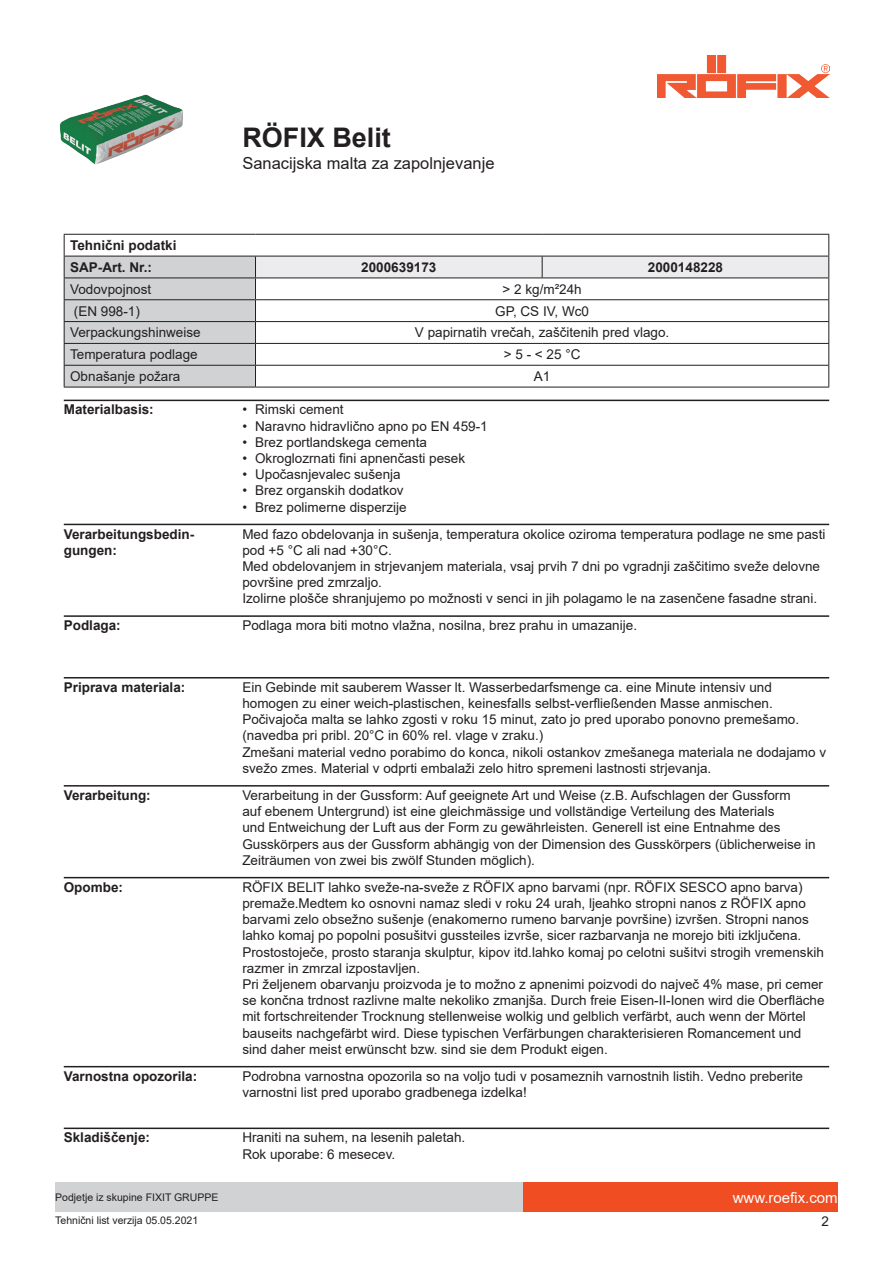
<style>
.page{position:relative;width:893px;height:1263px;background:#fff}
.page>*{position:absolute;margin:0;border:0;box-sizing:border-box;transform-origin:0 0}
.t1{font:700 27px "Arial";color:#231f20}
.t2{font:16.5px "Arial";color:#231f20}
.t3{font:15px "Arial";color:#fff}
.t4{font:13.5px/16.2px "Arial";color:#231f20}
.t5{font:700 13.5px/21.9px "Arial";color:#231f20}
.t6{font:10.5px "Arial";color:#231f20}
</style>
<div class="page">
<img style="left:60px;top:95px;width:123px;height:70px">
<img style="left:657px;top:55px;width:172px;height:43px">
<div style="left:523px;top:1182px;width:315px;height:30px;background:#f04d22"></div>
<div style="left:55px;top:1182px;width:468px;height:30px;background:#d1d2d4"></div>
<hr style="left:64px;top:234px;width:191px;height:1px;background:#231f20">
<hr style="left:255px;top:234px;width:287px;height:1px;background:#231f20">
<hr style="left:542px;top:234px;width:287px;height:1px;background:#231f20">
<svg style="left:64px;top:235px;width:765px;height:152px"></svg>
<hr style="left:64px;top:387px;width:191px;height:1px;background:#231f20">
<hr style="left:255px;top:387px;width:287px;height:1px;background:#231f20">
<hr style="left:542px;top:387px;width:287px;height:1px;background:#231f20">
<hr style="left:64px;top:400px;width:765px;height:1px;background:#231f20">
<hr style="left:64px;top:524px;width:765px;height:1px;background:#231f20">
<hr style="left:64px;top:615px;width:765px;height:2px;background:#231f20">
<hr style="left:64px;top:677px;width:765px;height:1px;background:#231f20">
<hr style="left:64px;top:785px;width:765px;height:1px;background:#231f20">
<hr style="left:64px;top:877px;width:765px;height:1px;background:#231f20">
<hr style="left:64px;top:1066px;width:765px;height:1px;background:#231f20">
<hr style="left:64px;top:1127px;width:765px;height:2px;background:#231f20">
<p class="t5" style="left:70px;top:235px;width:108px">Tehnični podatki<br>SAP-Art. Nr.:</p>
<h1 class="t1" style="left:242px;top:119px;width:150px">RÖFIX Belit</h1>
<p class="t2" style="left:242px;top:152px;width:254px">Sanacijska malta za zapolnjevanje</p>
<p class="t5" style="left:361px;top:256px;width:77px">2000639173</p>
<p class="t5" style="left:648px;top:256px;width:77px">2000148228</p>
<p class="t4" style="left:70px;top:281px;width:83px">Vodovpojnost</p>
<p class="t4" style="left:503px;top:281px;width:81px">&gt; 2 kg/m²24h</p>
<p class="t4" style="left:74px;top:303px;width:68px">(EN 998-1)</p>
<p class="t4" style="left:495px;top:303px;width:95px">GP, CS IV, Wc0</p>
<p class="t4" style="left:70px;top:324px;width:132px">Verpackungshinweise</p>
<p class="t4" style="left:415px;top:324px;width:256px">V papirnatih vrečah, zaščitenih pred vlago.</p>
<p class="t4" style="left:70px;top:346px;width:129px">Temperatura podlage</p>
<p class="t4" style="left:504px;top:346px;width:78px">&gt; 5 - &lt; 25 °C</p>
<p class="t4" style="left:70px;top:368px;width:112px">Obnašanje požara</p>
<p class="t4" style="left:534px;top:368px;width:18px">A1</p>
<p class="t5" style="left:64px;top:399px;width:92px">Materialbasis:</p>
<p class="t4" style="left:242px;top:401px;width:103px">• Rimski cement</p>
<p class="t4" style="left:242px;top:418px;width:247px">• Naravno hidravlično apno po EN 459-1</p>
<p class="t4" style="left:242px;top:434px;width:186px">• Brez portlandskega cementa</p>
<p class="t4" style="left:242px;top:450px;width:224px">• Okroglozrnati fini apnenčasti pesek</p>
<p class="t4" style="left:242px;top:466px;width:160px">• Upočasnjevalec sušenja</p>
<p class="t4" style="left:242px;top:482px;width:163px">• Brez organskih dodatkov</p>
<p class="t4" style="left:242px;top:499px;width:166px">• Brez polimerne disperzije</p>
<p class="t5" style="left:64px;top:526px;width:132px;line-height:16.2px">Verarbeitungsbedin&shy;gungen:</p>
<p class="t4" style="left:242px;top:526px;width:585px">Med fazo obdelovanja in sušenja, temperatura okolice oziroma temperatura podlage ne sme pasti pod +5 °C ali nad +30°C.<br>Med obdelovanjem in strjevanjem materiala, vsaj prvih 7 dni po vgradnji zaščitimo sveže delovne površine pred zmrzaljo.<br>Izolirne plošče shranjujemo po možnosti v senci in jih polagamo le na zasenčene fasadne strani.</p>
<p class="t5" style="left:64px;top:615px;width:59px">Podlaga:</p>
<p class="t4" style="left:242px;top:617px;width:396px">Podlaga mora biti motno vlažna, nosilna, brez prahu in umazanije.</p>
<p class="t5" style="left:64px;top:676px;width:123px">Priprava materiala:</p>
<p class="t4" style="left:242px;top:679px;width:585px">Ein Gebinde mit sauberem Wasser lt. Wasserbedarfsmenge ca. eine Minute intensiv und homogen zu einer weich-plastischen, keinesfalls selbst-verfließenden Masse anmischen.<br>Počivajoča malta se lahko zgosti v roku 15 minut, zato jo pred uporabo ponovno premešamo. (navedba pri pribl. 20°C in 60% rel. vlage v zraku.)<br>Zmešani material vedno porabimo do konca, nikoli ostankov zmešanega materiala ne dodajamo v svežo zmes. Material v odprti embalaži zelo hitro spremeni lastnosti strjevanja.</p>
<p class="t5" style="left:64px;top:784px;width:89px">Verarbeitung:</p>
<p class="t4" style="left:242px;top:787px;width:575px">Verarbeitung in der Gussform: Auf geeignete Art und Weise (z.B. Aufschlagen der Gussform<br>auf ebenem Untergrund) ist eine gleichmässige und vollständige Verteilung des Materials<br>und Entweichung der Luft aus der Form zu gewährleisten. Generell ist eine Entnahme des Gusskörpers aus der Gussform abhängig von der Dimension des Gusskörpers (üblicherweise in Zeiträumen von zwei bis zwölf Stunden möglich).</p>
<p class="t5" style="left:64px;top:876px;width:61px">Opombe:</p>
<p class="t4" style="left:242px;top:879px;width:584px">RÖFIX BELIT lahko sveže-na-sveže z RÖFIX apno barvami (npr. RÖFIX SESCO apno barva) premaže.Medtem ko osnovni namaz sledi v roku 24 urah, ljeahko stropni nanos z RÖFIX apno barvami zelo obsežno sušenje (enakomerno rumeno barvanje površine) izvršen. Stropni nanos lahko komaj po popolni posušitvi gussteiles izvrše, sicer razbarvanja ne morejo biti izključena.<br>Prostostoječe, prosto staranja skulptur, kipov itd.lahko komaj po celotni sušitvi strogih vremenskih razmer in zmrzal izpostavljen.<br>Pri željenem obarvanju proizvoda je to možno z apnenimi poizvodi do največ 4% mase, pri cemer se končna trdnost razlivne malte nekoliko zmanjša. Durch freie Eisen-II-Ionen wird die Oberfläche mit fortschreitender Trocknung stellenweise wolkig und gelblich verfärbt, auch wenn der Mörtel bauseits nachgefärbt wird. Diese typischen Verfärbungen charakterisieren Romancement und sind daher meist erwünscht bzw. sind sie dem Produkt eigen.</p>
<p class="t5" style="left:64px;top:1065px;width:135px">Varnostna opozorila:</p>
<p class="t4" style="left:242px;top:1068px;width:562px">Podrobna varnostna opozorila so na voljo tudi v posameznih varnostnih listih. Vedno preberite varnostni list pred uporabo gradbenega izdelka!</p>
<p class="t5" style="left:64px;top:1127px;width:88px">Skladiščenje:</p>
<p class="t4" style="left:242px;top:1129px;width:224px">Hraniti na suhem, na lesenih paletah.<br>Rok uporabe: 6 mesecev.</p>
<p class="t6" style="left:55px;top:1190px;width:165px">Podjetje iz skupine FIXIT GRUPPE</p>
<p class="t3" style="left:733px;top:1187px;width:107px">www.roefix.com</p>
<p class="t6" style="left:55px;top:1213px;width:144px">Tehnični list verzija 05.05.2021</p>
<p class="t4" style="left:821px;top:1213px;width:9px">2</p>
</div>
